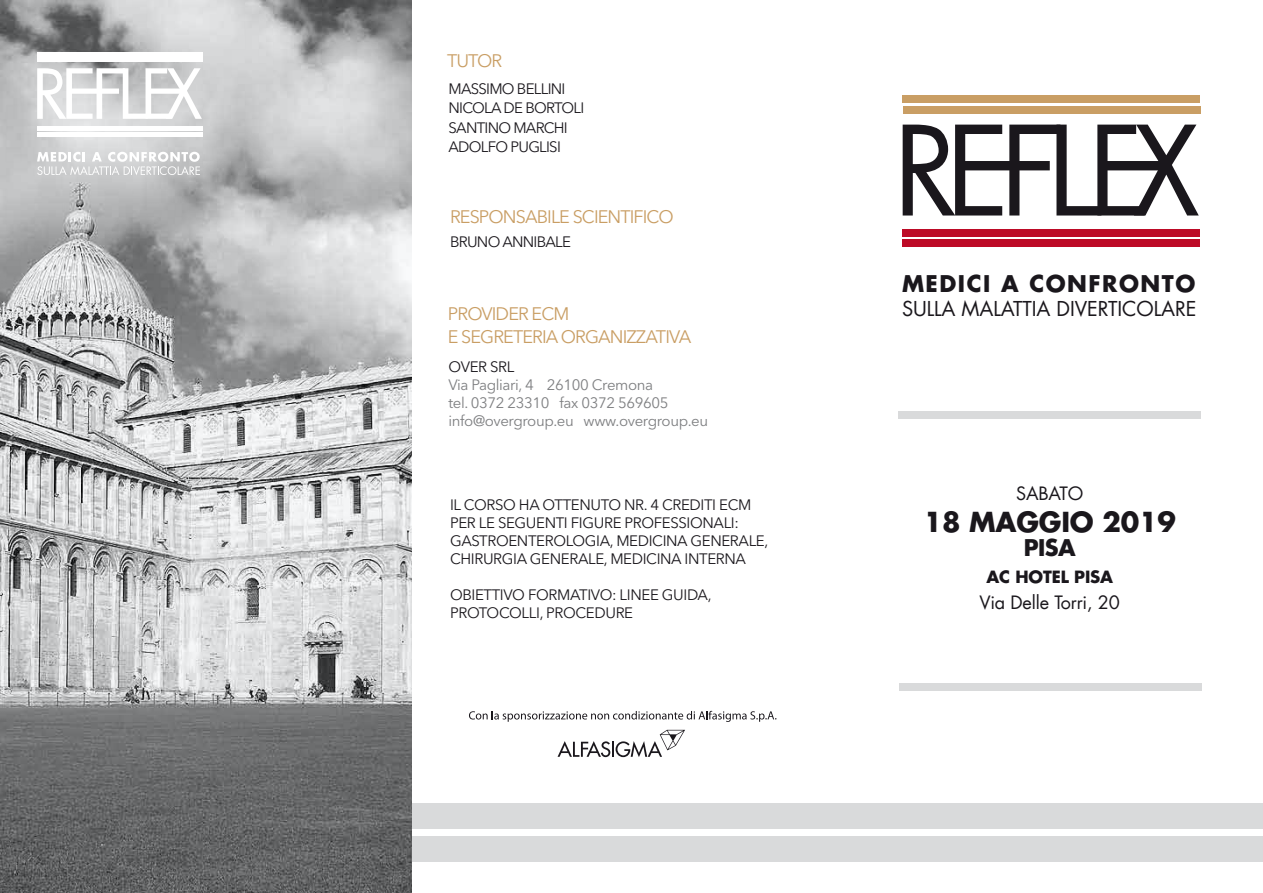
<style>
.page{position:relative;width:1263px;height:893px;background:#fff}
.page>*{position:absolute;margin:0;border:0;box-sizing:border-box;transform-origin:0 0}
.t1{font:700 27px "Futura LT";letter-spacing:-.01em;color:#1a171c}
.t2{font:700 22.5px "Futura LT";letter-spacing:.065em;color:#1a171c}
.t3{font:20.1px "Futura LT";letter-spacing:-.005em;color:#1a171c}
.t4{font:18px/22.5px "Avenir Next LT Pro";letter-spacing:-.05em;color:#c99e64}
.t5{font:18px "Futura LT";letter-spacing:-.01em;color:#1a171c}
.t6{font:700 16.5px "Futura LT";letter-spacing:-.01em;color:#1a171c}
.t7{font:15px/18px "Avenir Next LT Pro";letter-spacing:-.025em;color:#1a171c}
.t8{font:15px/18px "Avenir Next LT Pro";letter-spacing:-.025em;color:#7e7f81}
.t9{font:15px/19.5px "Avenir Next LT Pro";letter-spacing:-.05em;color:#1a171c}
</style>
<div class="page">
<div style="left:411px;top:837px;width:852px;height:25px;background:#d9dadb"></div>
<div style="left:409px;top:804px;width:854px;height:25px;background:#d9dadb"></div>
<svg style="left:0;top:0;width:412px;height:893px;background:#aaabac"></svg>
<svg style="left:903px;top:125px;width:296px;height:91px"></svg>
<div style="left:903px;top:106px;width:297px;height:8px;background:#c99e64"></div>
<div style="left:902px;top:229px;width:298px;height:8px;background:#bd0a26"></div>
<div style="left:902px;top:239px;width:298px;height:8px;background:#bd0a26"></div>
<div style="left:902px;top:95px;width:298px;height:8px;background:#c99e64"></div>
<div style="left:899px;top:683px;width:302px;height:8px;background:#d9dadb"></div>
<div style="left:898px;top:411px;width:303px;height:8px;background:#d9dadb"></div>
<svg style="left:37px;top:68px;width:165px;height:51px"></svg>
<svg style="left:37px;top:152px;width:163px;height:23px"></svg>
<hr style="left:37px;top:58px;width:166px;height:4px;background:#fff">
<div style="left:37px;top:126px;width:166px;height:5px;background:#fff"></div>
<hr style="left:37px;top:132px;width:166px;height:4px;background:#fff">
<hr style="left:37px;top:52px;width:166px;height:4px;background:#fff">
<svg style="left:469px;top:711px;width:307px;height:11px"></svg>
<svg style="left:557px;top:730px;width:128px;height:27px"></svg>
<p class="t4" style="left:447px;top:49px;width:57px">TUTOR</p>
<p class="t9" style="left:448px;top:79px;width:137px">MASSIMO BELLINI<br>NICOLA DE BORTOLI<br>SANTINO MARCHI<br>ADOLFO PUGLISI</p>
<p class="t4" style="left:450px;top:205px;width:225px">RESPONSABILE SCIENTIFICO</p>
<p class="t9" style="left:450px;top:232px;width:123px">BRUNO ANNIBALE</p>
<p class="t4" style="left:448px;top:302px;width:245px">PROVIDER ECM<br>E SEGRETERIA ORGANIZZATIVA</p>
<p class="t7" style="left:448px;top:358px;width:67px">OVER SRL</p>
<p class="t8" style="left:448px;top:376px;width:261px">Via Pagliari, 4 26100 Cremona<br>tel. 0372 23310 fax 0372 569605 info@overgroup.eu www.overgroup.eu</p>
<p class="t7" style="left:450px;top:495px;width:320px">IL CORSO HA OTTENUTO NR. 4 CREDITI ECM PER LE SEGUENTI FIGURE PROFESSIONALI:<br>GASTROENTEROLOGIA, MEDICINA GENERALE, CHIRURGIA GENERALE, MEDICINA INTERNA</p>
<p class="t7" style="left:450px;top:585px;width:263px">OBIETTIVO FORMATIVO: LINEE GUIDA,<br>PROTOCOLLI, PROCEDURE</p>
<h2 class="t2" style="left:902px;top:269px;width:295px">MEDICI A CONFRONTO</h2>
<h3 class="t3" style="left:902px;top:296px;width:296px">SULLA MALATTIA DIVERTICOLARE</h3>
<p class="t5" style="left:1016px;top:482px;width:69px">SABATO</p>
<h1 class="t1" style="left:924px;top:504px;width:254px">18 MAGGIO 2019</h1>
<h2 class="t2" style="left:1024px;top:533px;width:53px">PISA</h2>
<p class="t6" style="left:986px;top:566px;width:128px">AC HOTEL PISA</p>
<p class="t5" style="left:980px;top:591px;width:142px">Via Delle Torri, 20</p>
</div>
